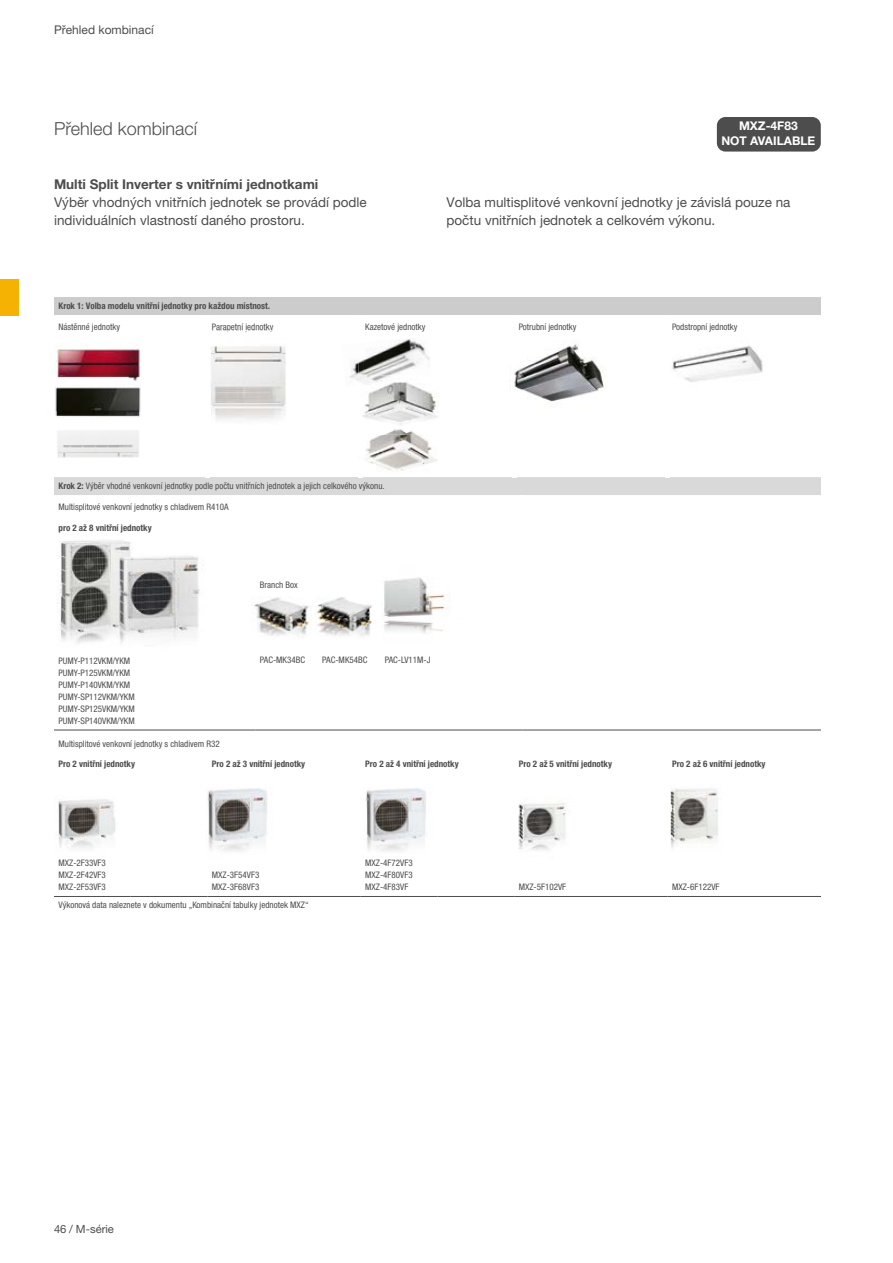
<style>
.page{position:relative;width:893px;height:1263px;background:#fff}
.page>*{position:absolute;margin:0;border:0;box-sizing:border-box;transform-origin:0 0}
.t1{font:300 18px "Helvetica Neue LT Pro";color:#4d4d4d}
.t2{font:13.5px/18px "Helvetica Neue LT Pro";color:#4d4d4d}
.t3{font:700 13.5px "Helvetica Neue LT Pro";color:#4d4d4d}
.t4{font:700 12px/15px "Helvetica Neue LT Pro";color:#fff;text-align:center}
.t5{font:12px "Helvetica Neue LT Pro";color:#4d4d4d}
.t6{font:11.25px "Helvetica Neue LT Pro";color:#4d4d4d}
.t7{font:condensed 9px/12px "Helvetica Neue LT Pro";color:#4d4d4d}
.t8{font:700 condensed 9px "Helvetica Neue LT Pro";color:#4d4d4d}
.s1{font-weight:700}
</style>
<div class="page">
<div style="left:0;top:279px;width:18px;height:36px;background:#f6b203"></div>
<img style="left:254px;top:597px;width:56px;height:39px">
<img style="left:315px;top:597px;width:33px;height:39px">
<img style="left:57px;top:540px;width:54px;height:103px">
<img style="left:111px;top:540px;width:89px;height:103px">
<img style="left:366px;top:788px;width:60px;height:63px">
<img style="left:58px;top:799px;width:57px;height:49px">
<img style="left:518px;top:801px;width:48px;height:49px">
<img style="left:207px;top:788px;width:60px;height:63px">
<img style="left:670px;top:788px;width:48px;height:60px">
<div style="left:54px;top:477px;width:767px;height:18px;background:#d9d9d9"></div>
<hr style="left:54px;top:730px;width:201px;height:1px;background:#4d4d4d">
<hr style="left:255px;top:730px;width:267px;height:1px;background:#4d4d4d">
<hr style="left:522px;top:730px;width:299px;height:1px;background:#4d4d4d">
<img style="left:348px;top:577px;width:99px;height:59px">
<hr style="left:54px;top:896px;width:77px;height:1px;background:#4d4d4d">
<hr style="left:131px;top:896px;width:76px;height:1px;background:#4d4d4d">
<hr style="left:207px;top:896px;width:154px;height:1px;background:#4d4d4d">
<hr style="left:361px;top:896px;width:76px;height:1px;background:#4d4d4d">
<hr style="left:437px;top:896px;width:77px;height:1px;background:#4d4d4d">
<hr style="left:514px;top:896px;width:154px;height:1px;background:#4d4d4d">
<hr style="left:668px;top:896px;width:153px;height:1px;background:#4d4d4d">
<div style="left:54px;top:297px;width:767px;height:18px;background:#ccc"></div>
<img style="left:366px;top:435px;width:71px;height:36px">
<img style="left:672px;top:345px;width:91px;height:37px">
<img style="left:363px;top:387px;width:76px;height:35px">
<img style="left:384px;top:423px;width:33px;height:12px">
<img style="left:55px;top:387px;width:86px;height:31px">
<img style="left:56px;top:349px;width:84px;height:32px">
<img style="left:57px;top:431px;width:82px;height:27px">
<img style="left:349px;top:339px;width:81px;height:48px">
<img style="left:359px;top:343px;width:4px;height:32px">
<img style="left:354px;top:375px;width:76px;height:11px">
<svg style="left:359px;top:375px;width:4px;height:11px"></svg>
<img style="left:211px;top:332px;width:75px;height:88px">
<img style="left:516px;top:344px;width:88px;height:58px">
<img style="left:514px;top:371px;width:2px;height:17px">
<div style="left:717px;top:117px;width:104px;height:35px;background:#4d4d4d;border-radius:9px"></div>
<h3 class="t5" style="left:54px;top:23px;width:101px">Přehled kombinací</h3>
<h1 class="t1" style="left:54px;top:118px;width:145px">Přehled kombinací</h1>
<h2 class="t3" style="left:54px;top:176px;width:266px">Multi Split Inverter s vnitřními jednotkami</h2>
<h2 class="t2" style="left:54px;top:193px;width:314px">Výběr vhodných vnitřních jednotek se provádí podle individuálních vlastností daného prostoru.</h2>
<h3 class="t4" style="left:721px;top:118px;width:96px">MXZ-4F83<br>NOT AVAILABLE</h3>
<h2 class="t2" style="left:446px;top:193px;width:346px">Volba multisplitové venkovní jednotky je závislá pouze na počtu vnitřních jednotek a celkovém výkonu.</h2>
<p class="t8" style="left:58px;top:301px;width:213px">Krok 1: Volba modelu vnitřní jednotky pro každou místnost.</p>
<p class="t7" style="left:58px;top:321px;width:63px">Nástěnné jednotky</p>
<p class="t7" style="left:212px;top:321px;width:63px">Parapetní jednotky</p>
<p class="t7" style="left:365px;top:321px;width:62px">Kazetové jednotky</p>
<p class="t7" style="left:519px;top:321px;width:59px">Potrubní jednotky</p>
<p class="t7" style="left:672px;top:321px;width:67px">Podstropní jednotky</p>
<p class="t7" style="left:58px;top:480px;width:328px"><span class="s1">Krok 2:</span> Výběr vhodné venkovní jednotky podle počtu vnitřních jednotek a jejich celkového výkonu.</p>
<p class="t7" style="left:58px;top:501px;width:172px">Multisplitové venkovní jednotky s chladivem R410A</p>
<p class="t8" style="left:58px;top:522px;width:95px">pro 2 až 8 vnitřní jednotky</p>
<p class="t7" style="left:260px;top:578px;width:39px">Branch Box</p>
<p class="t7" style="left:58px;top:654px;width:78px">PUMY-P112VKM/YKM<br>PUMY-P125VKM/YKM<br>PUMY-P140VKM/YKM<br>PUMY-SP112VKM/YKM<br>PUMY-SP125VKM/YKM<br>PUMY-SP140VKM/YKM</p>
<p class="t7" style="left:260px;top:654px;width:47px">PAC-MK34BC</p>
<p class="t7" style="left:322px;top:654px;width:47px">PAC-MK54BC</p>
<p class="t7" style="left:385px;top:654px;width:47px">PAC-LV11M-J</p>
<p class="t7" style="left:59px;top:738px;width:163px">Multisplitové venkovní jednotky s chladivem R32</p>
<p class="t8" style="left:59px;top:759px;width:78px">Pro 2 vnitřní jednotky</p>
<p class="t8" style="left:212px;top:759px;width:95px">Pro 2 až 3 vnitřní jednotky</p>
<p class="t8" style="left:365px;top:759px;width:95px">Pro 2 až 4 vnitřní jednotky</p>
<p class="t8" style="left:519px;top:759px;width:95px">Pro 2 až 5 vnitřní jednotky</p>
<p class="t8" style="left:672px;top:759px;width:95px">Pro 2 až 6 vnitřní jednotky</p>
<p class="t7" style="left:59px;top:857px;width:49px;text-align:justify">MXZ-2F33VF3<br>MXZ-2F42VF3<br>MXZ-2F53VF3</p>
<p class="t7" style="left:212px;top:869px;width:49px">MXZ-3F54VF3<br>MXZ-3F68VF3</p>
<p class="t7" style="left:59px;top:899px;width:252px">Výkonová data naleznete v dokumentu „Kombinační tabulky jednotek MXZ“</p>
<p class="t7" style="left:365px;top:857px;width:49px;text-align:justify">MXZ-4F72VF3<br>MXZ-4F80VF3<br>MXZ-4F83VF</p>
<p class="t7" style="left:519px;top:881px;width:49px">MXZ-5F102VF</p>
<p class="t7" style="left:672px;top:881px;width:49px">MXZ-6F122VF</p>
<p class="t6" style="left:54px;top:1222px;width:62px">46 / M-série</p>
</div>
